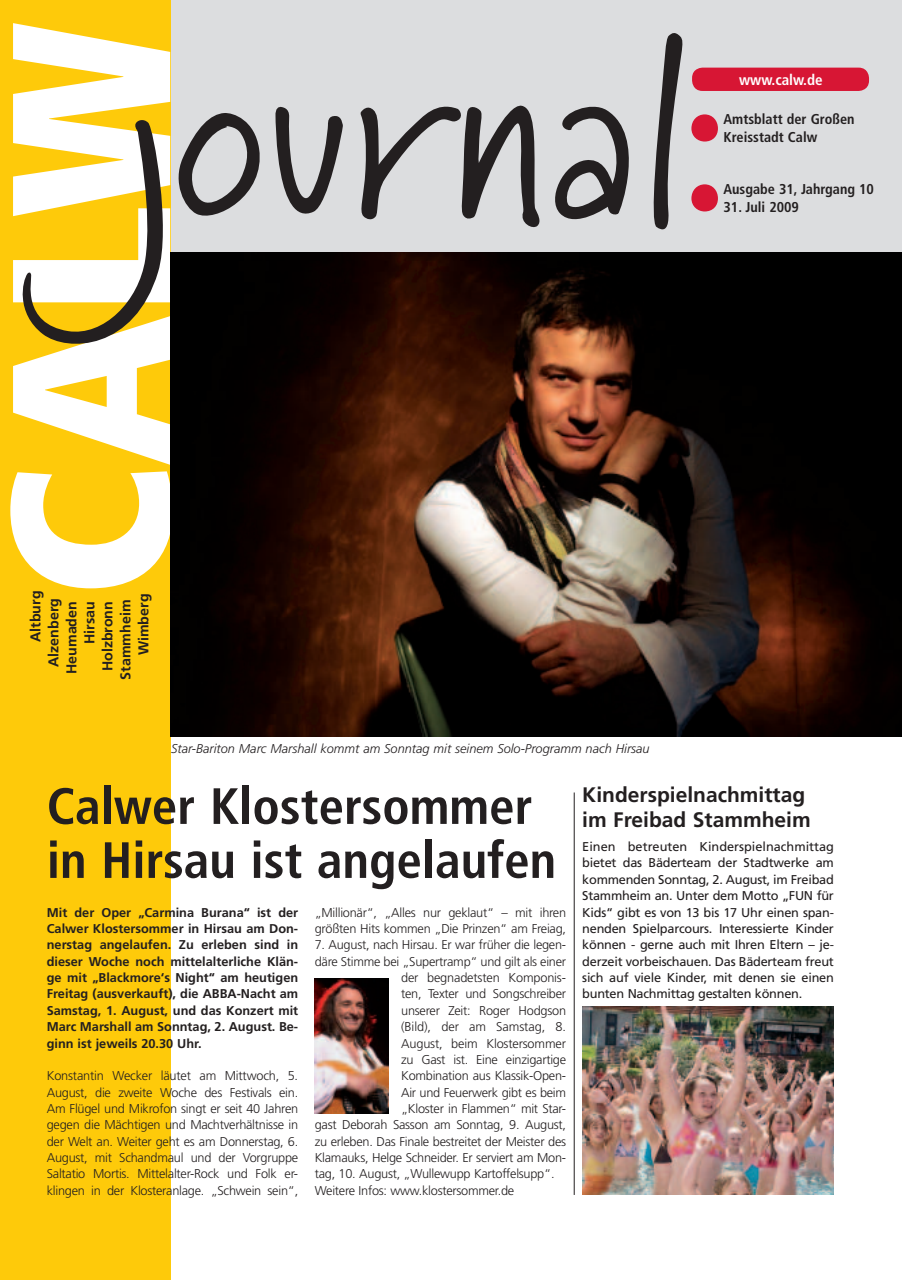
<style>
.page{position:relative;width:902px;height:1280px;background:#fff}
.page>*{position:absolute;margin:0;border:0;box-sizing:border-box;transform-origin:0 0}
.t1{font:700 condensed 51px/54px "Frutiger";color:#231f20}
.t2{font:700 21px/25.3px "Frutiger";color:#231f20}
.t3{font:700 condensed 15px "Frutiger";color:#fff}
.t4{font:700 condensed 14.25px/18px "Frutiger";color:#231f20}
.t5{font:700 14.25px "Frutiger";color:#231f20}
.t6{font:300 12.75px/16.4px "Frutiger";letter-spacing:-.02em;color:#231f20;text-align:justify}
.t7{font:12.75px/16.4px "Frutiger";letter-spacing:-.02em;color:#231f20;text-align:justify}
.t8{font:700 12.75px/16.4px "Frutiger";color:#231f20;text-align:justify}
.t9{font:italic 300 12.75px "Frutiger";color:#231f20}
</style>
<div class="page">
<div style="left:0;top:0;width:901px;height:252px;background:#dcdddf"></div>
<div style="left:0;top:0;width:170px;height:1279px;background:#feca0a"></div>
<hr style="left:573px;top:792px;width:1px;height:403px;background:#231f20">
<svg style="left:10px;top:471px;width:160px;height:117px"></svg>
<svg style="left:13px;top:23px;width:247px;height:442px"></svg>
<svg style="left:275px;top:106px;width:68px;height:108px"></svg>
<svg style="left:360px;top:33px;width:323px;height:197px"></svg>
<svg style="left:691px;top:114px;width:27px;height:97px"></svg>
<img style="left:170px;top:252px;width:731px;height:484px">
<div style="left:692px;top:68px;width:177px;height:23px;background:#d71634;border-radius:10px"></div>
<img style="left:582px;top:1006px;width:251px;height:189px">
<img style="left:314px;top:979px;width:74px;height:134px">
<p class="t3" style="left:739px;top:74px;width:85px">www.calw.de</p>
<p class="t4" style="left:723px;top:111px;width:133px">Amtsblatt der Großen<br>Kreisstadt Calw</p>
<p class="t4" style="left:723px;top:181px;width:152px">Ausgabe 31, Jahrgang 10</p>
<p class="t4" style="left:723px;top:199px;width:77px">31. Juli 2009</p>
<p class="t5" style="left:30px;top:642px;width:53px;rotate:-90deg">Altburg</p>
<p class="t5" style="left:48px;top:667px;width:70px;rotate:-90deg">Alzenberg</p>
<p class="t5" style="left:66px;top:674px;width:74px;rotate:-90deg">Heumaden</p>
<p class="t5" style="left:84px;top:644px;width:44px;rotate:-90deg">Hirsau</p>
<p class="t5" style="left:102px;top:671px;width:72px;rotate:-90deg">Holzbronn</p>
<p class="t5" style="left:120px;top:680px;width:82px;rotate:-90deg">Stammheim</p>
<p class="t5" style="left:138px;top:655px;width:63px;rotate:-90deg">Wimberg</p>
<p class="t9" style="left:171px;top:743px;width:480px">Star-Bariton Marc Marshall kommt am Sonntag mit seinem Solo-Programm nach Hirsau</p>
<h1 class="t1" style="left:47px;top:783px;width:511px">Calwer Klostersommer in Hirsau ist angelaufen</h1>
<p class="t8" style="left:47px;top:905px;width:253px">Mit der Oper „Carmina Burana“ ist der Calwer Klostersommer in Hirsau am Don&shy;nerstag angelaufen. Zu erleben sind in dieser Woche noch mittelalterliche Klän&shy;ge mit „Blackmore‘s Night“ am heutigen Freitag (ausverkauft), die ABBA-Nacht am Samstag, 1. August, und das Konzert mit Marc Marshall am Sonntag, 2. August. Be&shy;ginn ist jeweils 20.30 Uhr.</p>
<p class="t6" style="left:47px;top:1069px;width:253px">Konstantin Wecker läutet am Mittwoch, 5.<br>August, die zweite Woche des Festivals ein.<br>Am Flügel und Mikrofon singt er seit 40 Jahren gegen die Mächtigen und Machtverhältnisse in der Welt an. Weiter geht es am Donnerstag, 6.<br>August, mit Schandmaul und der Vorgruppe Saltatio Mortis. Mittelalter-Rock und Folk er&shy;klingen in der Klosteranlage. „Schwein sein“,</p>
<p class="t6" style="left:315px;top:905px;width:253px">„Millionär“, „Alles nur geklaut“ – mit ihren größten Hits kommen „Die Prinzen“ am Freiag,</p>
<p class="t6" style="left:315px;top:938px;width:253px">7. August, nach Hirsau. Er war früher die legen-</p>
<p class="t6" style="left:315px;top:954px;width:253px">däre Stimme bei „Supertramp“ und gilt als einer</p>
<p class="t6" style="left:401px;top:970px;width:166px">der begnadetsten Komponis-</p>
<p class="t6" style="left:401px;top:987px;width:166px">ten, Texter und Songschreiber</p>
<p class="t6" style="left:401px;top:1003px;width:166px">unserer Zeit: Roger Hodgson</p>
<p class="t6" style="left:401px;top:1019px;width:166px">(Bild), der am Samstag, 8.</p>
<p class="t6" style="left:401px;top:1036px;width:166px">August, beim Klostersommer</p>
<p class="t6" style="left:401px;top:1052px;width:166px">zu Gast ist. Eine einzigartige</p>
<p class="t6" style="left:401px;top:1069px;width:166px">Kombination aus Klassik-Open-</p>
<p class="t6" style="left:401px;top:1085px;width:166px">Air und Feuerwerk gibt es beim</p>
<p class="t6" style="left:401px;top:1101px;width:166px">„Kloster in Flammen“ mit Star-</p>
<p class="t6" style="left:315px;top:1118px;width:253px">gast Deborah Sasson am Sonntag, 9. August,</p>
<p class="t6" style="left:315px;top:1134px;width:253px">zu erleben. Das Finale bestreitet der Meister des</p>
<p class="t6" style="left:315px;top:1150px;width:253px">Klamauks, Helge Schneider. Er serviert am Mon-</p>
<p class="t6" style="left:315px;top:1167px;width:241px">tag, 10. August, „Wullewupp Kartoffelsupp“.</p>
<p class="t6" style="left:315px;top:1183px;width:201px">Weitere Infos: www.klostersommer.de</p>
<h2 class="t2" style="left:582px;top:784px;width:230px">Kinderspielnachmittag im Freibad Stammheim</h2>
<p class="t7" style="left:582px;top:839px;width:253px">Einen betreuten Kinderspielnachmittag bietet das Bäderteam der Stadtwerke am kommenden Sonntag, 2. August, im Freibad Stammheim an. Unter dem Motto „FUN für Kids“ gibt es von 13 bis 17 Uhr einen span&shy;nenden Spielparcours. Interessierte Kinder können - gerne auch mit Ihren Eltern – je&shy;derzeit vorbeischauen. Das Bäderteam freut sich auf viele Kinder, mit denen sie einen bunten Nachmittag gestalten können.</p>
</div>
